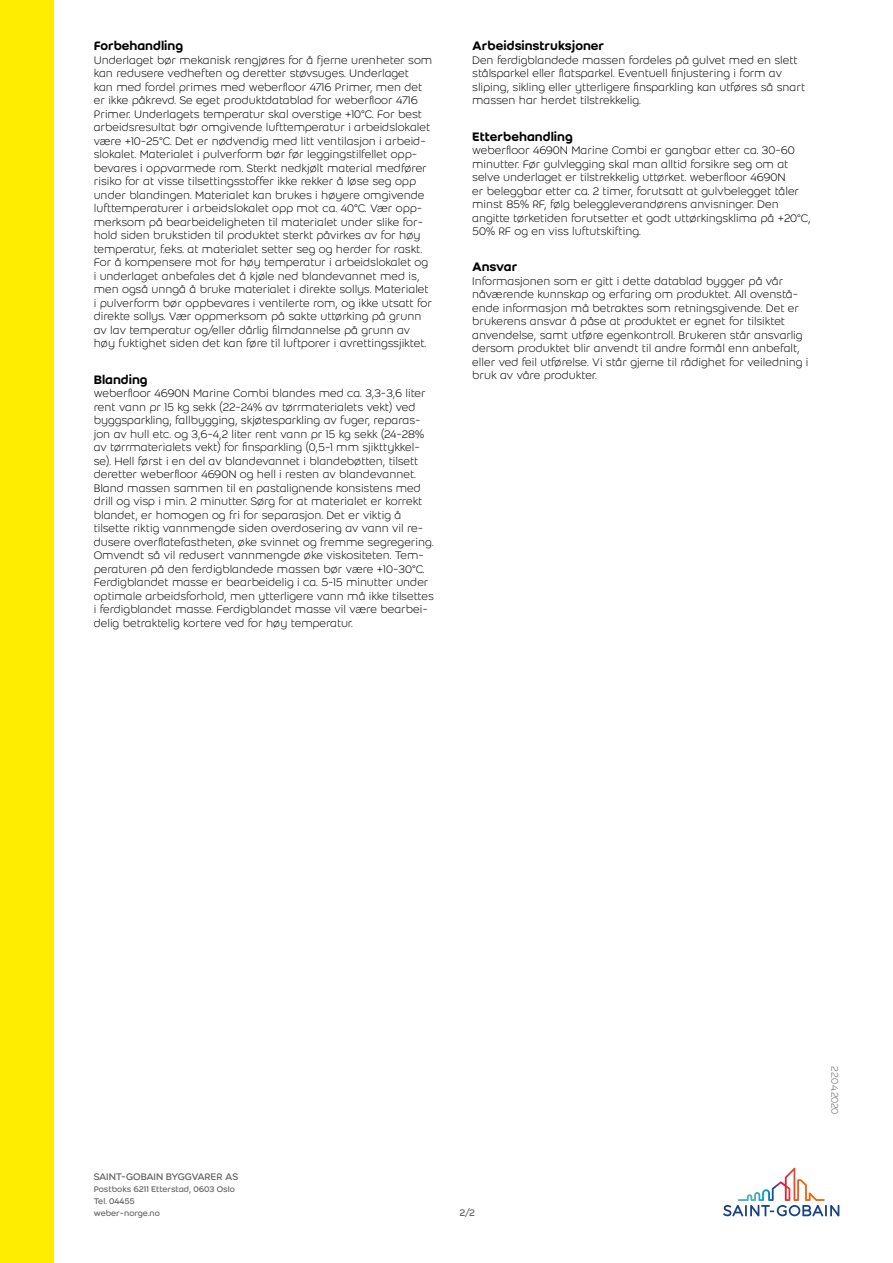
<style>
.page{position:relative;width:893px;height:1263px;background:#fff}
.page>*{position:absolute;margin:0;border:0;box-sizing:border-box;transform-origin:0 0}
.t1{font:500 13.5px "Weber";color:#000}
.t2{font:300 12px/13.5px "Weber";color:#000}
.t3{font:10.5px "Weber";letter-spacing:-.025em;color:#646363}
.t4{font:300 10.5px "Weber";letter-spacing:-.02em;color:#646363}
.t5{font:9px/12px "Weber";color:#646363}
</style>
<div class="page">
<div style="left:0;top:0;width:54px;height:1263px;background:#ffed00"></div>
<svg style="left:723px;top:1168px;width:116px;height:48px"></svg>
<p class="t1" style="left:94px;top:36px;width:91px">Forbehandling</p>
<p class="t2" style="left:94px;top:53px;width:340px">Underlaget bør mekanisk rengjøres for å fjerne urenheter som kan redusere vedheften og deretter støvsuges. Underlaget<br>kan med fordel primes med weberfloor 4716 Primer, men det er ikke påkrevd. Se eget produktdatablad for weberfloor 4716<br>Primer. Underlagets temperatur skal overstige +10°C. For best arbeidsresultat bør omgivende lufttemperatur i arbeidslokalet være +10-25°C. Det er nødvendig med litt ventilasjon i arbeid&shy;slokalet. Materialet i pulverform bør før leggingstilfellet opp&shy;bevares i oppvarmede rom. Sterkt nedkjølt material medfører risiko for at visse tilsettingsstoffer ikke rekker å løse seg opp under blandingen. Materialet kan brukes i høyere omgivende lufttemperaturer i arbeidslokalet opp mot ca. 40°C. Vær opp&shy;merksom på bearbeideligheten til materialet under slike for&shy;hold siden brukstiden til produktet sterkt påvirkes av for høy temperatur, f.eks. at materialet setter seg og herder for raskt.<br>For å kompensere mot for høy temperatur i arbeidslokalet og i underlaget anbefales det å kjøle ned blandevannet med is, men også unngå å bruke materialet i direkte sollys. Materialet i pulverform bør oppbevares i ventilerte rom, og ikke utsatt for direkte sollys. Vær oppmerksom på sakte uttørking på grunn av lav temperatur og/eller dårlig filmdannelse på grunn av høy fuktighet siden det kan føre til luftporer i avrettingssjiktet.</p>
<p class="t1" style="left:94px;top:369px;width:56px">Blanding</p>
<p class="t2" style="left:94px;top:386px;width:342px">weberfloor 4690N Marine Combi blandes med ca. 3,3-3,6 liter rent vann pr 15 kg sekk (22-24% av tørrmaterialets vekt) ved byggsparkling, fallbygging, skjøtesparkling av fuger, reparas&shy;jon av hull etc. og 3,6-4,2 liter rent vann pr 15 kg sekk (24-28% av tørrmaterialets vekt) for finsparkling (0,5-1 mm sjikttykkel&shy;se). Hell først i en del av blandevannet i blandebøtten, tilsett deretter weberfloor 4690N og hell i resten av blandevannet.<br>Bland massen sammen til en pastalignende konsistens med drill og visp i min. 2 minutter. Sørg for at materialet er korrekt blandet, er homogen og fri for separasjon. Det er viktig å tilsette riktig vannmengde siden overdosering av vann vil re&shy;dusere overflatefastheten, øke svinnet og fremme segregering.<br>Omvendt så vil redusert vannmengde øke viskositeten. Tem&shy;peraturen på den ferdigblandede massen bør være +10-30°C.<br>Ferdigblandet masse er bearbeidelig i ca. 5-15 minutter under optimale arbeidsforhold, men ytterligere vann må ikke tilsettes i ferdigblandet masse. Ferdigblandet masse vil være bearbei&shy;delig betraktelig kortere ved for høy temperatur.</p>
<p class="t1" style="left:472px;top:36px;width:134px">Arbeidsinstruksjoner</p>
<p class="t2" style="left:472px;top:53px;width:335px">Den ferdigblandede massen fordeles på gulvet med en slett stålsparkel eller flatsparkel. Eventuell finjustering i form av sliping, sikling eller ytterligere finsparkling kan utføres så snart massen har herdet tilstrekkelig.</p>
<p class="t1" style="left:472px;top:126px;width:102px">Etterbehandling</p>
<p class="t2" style="left:472px;top:143px;width:340px">weberfloor 4690N Marine Combi er gangbar etter ca. 30-60 minutter. Før gulvlegging skal man alltid forsikre seg om at selve underlaget er tilstrekkelig uttørket. weberfloor 4690N<br>er beleggbar etter ca. 2 timer, forutsatt at gulvbelegget tåler minst 85% RF, følg beleggleverandørens anvisninger. Den angitte tørketiden forutsetter et godt uttørkingsklima på +20°C, 50% RF og en viss luftutskifting.</p>
<p class="t1" style="left:472px;top:257px;width:47px">Ansvar</p>
<p class="t2" style="left:472px;top:274px;width:338px">Informasjonen som er gitt i dette datablad bygger på vår nåværende kunnskap og erfaring om produktet. All ovenstå&shy;ende informasjon må betraktes som retningsgivende. Det er brukerens ansvar å påse at produktet er egnet for tilsiktet anvendelse, samt utføre egenkontroll. Brukeren står ansvarlig dersom produktet blir anvendt til andre formål enn anbefalt, eller ved feil utførelse. Vi står gjerne til rådighet for veiledning i bruk av våre produkter.</p>
<p class="t3" style="left:94px;top:1169px;width:146px">SAINT-GOBAIN BYGGVARER AS</p>
<p class="t5" style="left:94px;top:1183px;width:143px">Postboks 6211 Etterstad, 0603 Oslo<br>Tel. 04455<br>weber-norge.no</p>
<p class="t3" style="left:459px;top:1205px;width:17px">2/2</p>
<p class="t4" style="left:842px;top:1066px;width:50px;rotate:90deg">22.04.2020</p>
</div>
